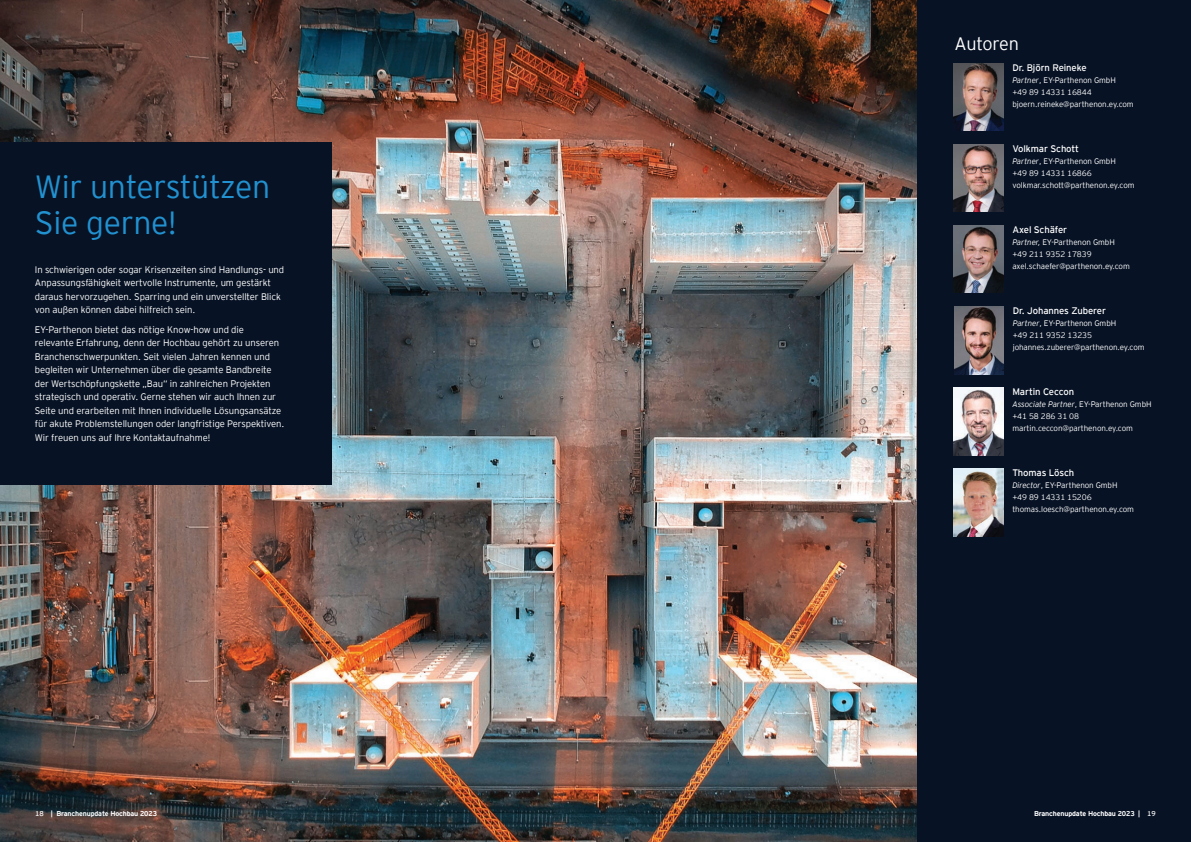
<style>
.page{position:relative;width:1191px;height:842px;background:#fff}
.page>*{position:absolute;margin:0;border:0;box-sizing:border-box;transform-origin:0 0}
.t1{font:300 32px/36px "EY Interstate";letter-spacing:-.01em;color:#2291d0}
.t2{font:300 18px "EY Interstate";letter-spacing:-.01em;color:#fff}
.t3{font:300 9.5px/13.5px "EY Interstate";letter-spacing:-.01em;color:#fff}
.t4{font:9.5px "EY Interstate";letter-spacing:-.01em;color:#fff}
.t5{font:300 8px/12px "EY Interstate";letter-spacing:-.01em;color:#fff}
.t6{font:700 7px "EY Interstate";letter-spacing:-.02em;color:#fff}
.s1{font-weight:400}
.s2{font-style:italic}
</style>
<div class="page">
<img style="left:0;top:0;width:917px;height:842px">
<div style="left:917px;top:0;width:274px;height:842px;background:#071224"></div>
<img style="left:954px;top:307px;width:49px;height:67px">
<img style="left:954px;top:225px;width:49px;height:68px">
<img style="left:954px;top:144px;width:49px;height:68px">
<img style="left:954px;top:387px;width:49px;height:68px">
<img style="left:954px;top:63px;width:49px;height:68px">
<img style="left:954px;top:468px;width:49px;height:68px">
<div style="left:0;top:142px;width:331px;height:343px;background:#071224"></div>
<h1 class="t1" style="left:35px;top:167px;width:237px">Wir unterstützen<br>Sie gerne!</h1>
<p class="t3" style="left:35px;top:262px;width:251px">In schwierigen oder sogar Krisenzeiten sind Handlungs- und Anpassungsfähigkeit wertvolle Instrumente, um gestärkt daraus hervorzugehen. Sparring und ein unverstellter Blick von außen können dabei hilfreich sein.</p>
<p class="t3" style="left:35px;top:322px;width:251px">EY-Parthenon bietet das nötige Know-how und die relevante Erfahrung, denn der Hochbau gehört zu unseren Branchenschwerpunkten. Seit vielen Jahren kennen und begleiten wir Unternehmen über die gesamte Bandbreite der Wertschöpfungskette „Bau“ in zahlreichen Projekten strategisch und operativ. Gerne stehen wir auch Ihnen zur Seite und erarbeiten mit Ihnen individuelle Lösungsansätze für akute Problemstellungen oder langfristige Perspektiven.<br>Wir freuen uns auf Ihre Kontaktaufnahme!</p>
<p class="t6" style="left:35px;top:809px;width:123px"><span class="s1">18</span> | Branchenupdate Hochbau 2023</p>
<h2 class="t2" style="left:954px;top:30px;width:66px">Autoren</h2>
<p class="t4" style="left:1012px;top:61px;width:76px">Dr. Björn Reineke</p>
<p class="t5" style="left:1012px;top:73px;width:123px"><span class="s2">Partner</span>, EY-Parthenon GmbH<br>+49 89 14331 16844 bjoern.reineke@parthenon.ey.com</p>
<p class="t4" style="left:1012px;top:141px;width:68px">Volkmar Schott</p>
<p class="t5" style="left:1012px;top:154px;width:124px"><span class="s2">Partner</span>, EY-Parthenon GmbH<br>+49 89 14331 16866 volkmar.schott@parthenon.ey.com</p>
<p class="t4" style="left:1012px;top:223px;width:56px">Axel Schäfer</p>
<p class="t5" style="left:1012px;top:235px;width:119px"><span class="s2">Partner,</span> EY-Parthenon GmbH +49 211 9352 17839 axel.schaefer@parthenon.ey.com</p>
<p class="t4" style="left:1012px;top:304px;width:95px">Dr. Johannes Zuberer</p>
<p class="t5" style="left:1012px;top:317px;width:133px"><span class="s2">Partner</span>, EY-Parthenon GmbH<br>+49 211 9352 13235 johannes.zuberer@parthenon.ey.com</p>
<p class="t4" style="left:1012px;top:385px;width:63px">Martin Ceccon</p>
<p class="t5" style="left:1012px;top:398px;width:141px"><span class="s2">Associate Partner</span>, EY-Parthenon GmbH +41 58 286 31 08 martin.ceccon@parthenon.ey.com</p>
<p class="t4" style="left:1012px;top:466px;width:63px">Thomas Lösch</p>
<p class="t5" style="left:1012px;top:479px;width:123px"><span class="s2">Director</span>, EY-Parthenon GmbH +49 89 14331 15206 thomas.loesch@parthenon.ey.com</p>
<p class="t6" style="left:1034px;top:809px;width:123px">Branchenupdate Hochbau 2023 | <span class="s1">19</span></p>
</div>
